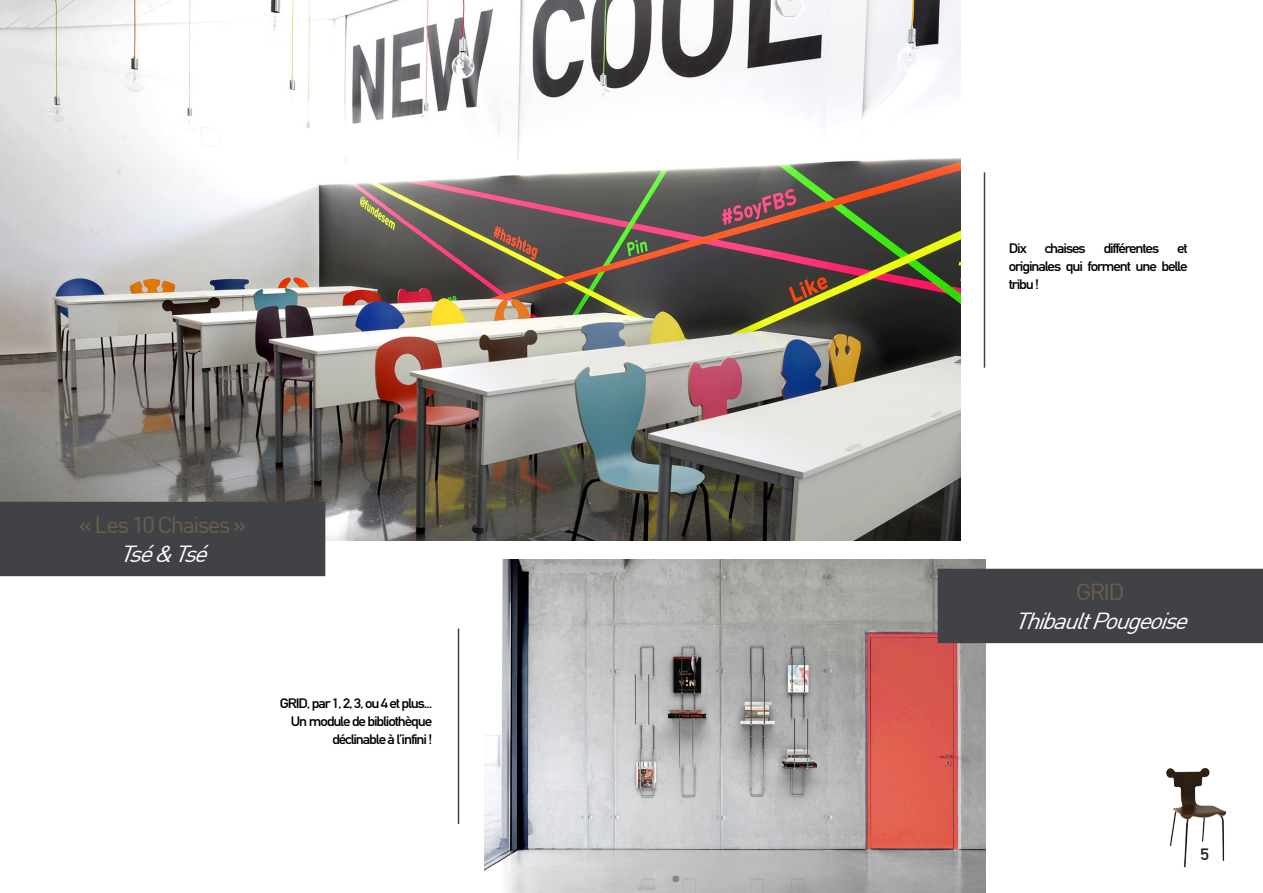
<style>
.page{position:relative;width:1263px;height:893px;background:#fff}
.page>*{position:absolute;margin:0;border:0;box-sizing:border-box;transform-origin:0 0}
.t1{font:italic 22.8px "DIN";color:#fff;scale:1.05 1}
.t2{font:22.8px "DIN";letter-spacing:-.075em;color:#6b5e4d;scale:1.05 1}
.t3{font:700 16.2px "DIN Alternate";color:#231f20;scale:1.11 1}
.t4{font:700 13.5px/18px "DIN Alternate";letter-spacing:-.075em;color:#000;text-align:justify;scale:1.11 1}
</style>
<div class="page">
<img style="left:0;top:0;width:960px;height:540px">
<hr style="left:984px;top:172px;width:1px;height:196px;background:#414246">
<img style="left:485px;top:559px;width:500px;height:334px">
<img style="left:1166px;top:768px;width:61px;height:100px">
<div style="left:938px;top:569px;width:325px;height:74px;background:#414246"></div>
<hr style="left:458px;top:628px;width:1px;height:196px;background:#414246">
<div style="left:1px;top:502px;width:324px;height:73px;background:#414246"></div>
<div style="left:0;top:502px;width:325px;height:74px;border:2px solid #414246"></div>
<p class="t2" style="left:79px;top:510px;width:161px">« Les 10 Chaises »</p>
<p class="t1" style="left:119px;top:539px;width:94px">Tsé&amp;Tsé</p>
<p class="t4" style="left:280px;top:693px;width:139px">GRID, par 1, 2, 3, ou 4 et plus...</p>
<p class="t4" style="left:291px;top:711px;width:129px;text-align:right">Un module de bibliothèque déclinable à l’infini !</p>
<p class="t4" style="left:1009px;top:239px;width:18px">Dix</p>
<p class="t4" style="left:1045px;top:239px;width:38px">chaises</p>
<p class="t4" style="left:1103px;top:239px;width:52px">différentes</p>
<p class="t4" style="left:1009px;top:239px;width:162px;text-indent:168px">et originales qui forment une belle tribu !</p>
<p class="t2" style="left:1076px;top:577px;width:48px">GRID</p>
<p class="t1" style="left:1014px;top:606px;width:175px">ThibaultPougeoise</p>
<p class="t3" style="left:1200px;top:842px;width:9px">5</p>
</div>
